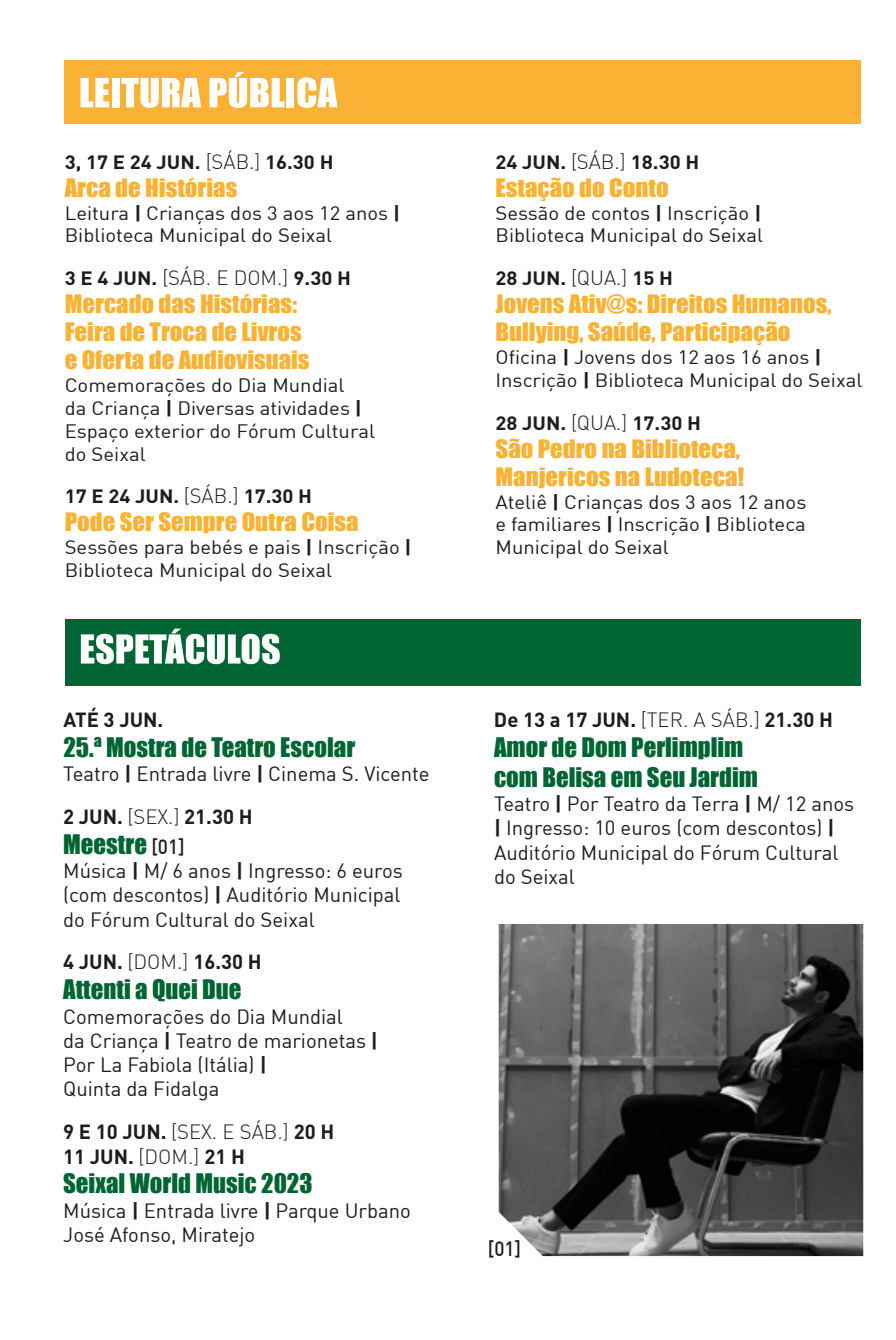
<style>
.page{position:relative;width:896px;height:1340px;background:#fff}
.page>*{position:absolute;margin:0;border:0;box-sizing:border-box;transform-origin:0 0}
.t1{font:24.75px/29.7px "Impact";color:#006533}
.t2{font:23.4px/27.9px "Impact";color:#f9b234;scale:1.06 1}
.t3{font:20.25px/24.3px "DIN";color:#1d1d1b}
.t4{font:700 20.25px/24.3px "DIN";color:#1d1d1b}
.t5{font:500 20.25px "DIN";color:#1d1d1b;scale:.94 1}
.t6{font:19.12px/22.9px "DIN";color:#1d1d1b;scale:1.06 1}
.t7{font:700 19.12px "DIN";color:#1d1d1b;scale:1.06 1}
.s1{font-weight:300;font-size:20.25px}
.s2{font-weight:700}
.s3{font-weight:300}
.s4{font-family:"DIN";font-weight:500;font-size:20.25px;color:#1d1d1b}
</style>
<div class="page">
<div style="left:65px;top:619px;width:795px;height:66px;background:#006533"></div>
<svg style="left:81px;top:628px;width:199px;height:36px"></svg>
<div style="left:64px;top:60px;width:797px;height:63px;background:#f9b234"></div>
<svg style="left:81px;top:78px;width:28px;height:29px"></svg>
<div style="left:111px;top:78px;width:8px;height:29px;background:#fff"></div>
<svg style="left:121px;top:78px;width:80px;height:30px"></svg>
<svg style="left:209px;top:72px;width:75px;height:36px"></svg>
<div style="left:286px;top:78px;width:8px;height:29px;background:#fff"></div>
<svg style="left:297px;top:77px;width:40px;height:31px"></svg>
<img style="left:498px;top:924px;width:365px;height:331px">
<p class="t7" style="left:65px;top:149px;width:255px">3, 17 E 24 JUN. <span class="s1">[SÁB.]</span> 16.30 H</p>
<p class="t2" style="left:65px;top:173px;width:164px">Arca de Histórias</p>
<p class="t6" style="left:65px;top:201px;width:318px">Leitura <span class="s2">|</span> Crianças dos 3 aos 12 anos <span class="s2">|<br></span>Biblioteca Municipal do Seixal</p>
<p class="t7" style="left:65px;top:266px;width:271px">3 E 4 JUN. <span class="s1">[SÁB. E DOM.]</span> 9.30 H</p>
<p class="t2" style="left:65px;top:289px;width:232px">Mercado das Histórias:<br>Feira de Troca de Livros e Oferta de Audiovisuais</p>
<p class="t6" style="left:65px;top:373px;width:294px">Comemorações do Dia Mundial<br>da Criança <span class="s2">|</span> Diversas atividades <span class="s2">|<br></span>Espaço exterior do Fórum Cultural do Seixal</p>
<p class="t7" style="left:65px;top:484px;width:235px">17 E 24 JUN. <span class="s1">[SÁB.]</span> 17.30 H</p>
<p class="t2" style="left:65px;top:507px;width:279px">Pode Ser Sempre Outra Coisa</p>
<p class="t6" style="left:65px;top:535px;width:329px">Sessões para bebés e pais <span class="s2">|</span> Inscrição <span class="s2">|<br></span>Biblioteca Municipal do Seixal</p>
<p class="t4" style="left:63px;top:707px;width:101px">ATÉ 3 JUN.</p>
<p class="t1" style="left:63px;top:731px;width:293px">25.ª Mostra de Teatro Escolar</p>
<p class="t3" style="left:63px;top:752px;width:368px;line-height:42.8px">Teatro <span class="s2">|</span> Entrada livre <span class="s2">|</span> Cinema S. Vicente<br><span class="s2">2 JUN.</span> <span class="s3">[SEX.]</span> <span class="s2">21.30 H</span></p>
<p class="t1" style="left:63px;top:828px;width:123px">Meestre <span class="s4">[01]</span></p>
<p class="t3" style="left:63px;top:858px;width:341px;text-align:justify">Música <span class="s2">|</span> M/ 6 anos <span class="s2">|</span> Ingresso: 6 euros (com descontos) <span class="s2">|</span> Auditório Municipal do Fórum Cultural do Seixal</p>
<p class="t4" style="left:63px;top:949px;width:200px">4 JUN. <span class="s3">[DOM.]</span> 16.30 H</p>
<p class="t1" style="left:63px;top:974px;width:180px">Attenti a Quei Due</p>
<p class="t3" style="left:63px;top:1003px;width:316px">Comemorações do Dia Mundial<br>da Criança <span class="s2">|</span> Teatro de marionetas <span class="s2">|<br></span>Por La Fabiola (Itália) <span class="s2">|<br></span>Quinta da Fidalga</p>
<p class="t4" style="left:63px;top:1118px;width:273px">9 E 10 JUN. <span class="s3">[SEX. E SÁB.]</span> 20 H<br>11 JUN. <span class="s3">[DOM.]</span> 21 H</p>
<p class="t1" style="left:63px;top:1167px;width:251px">Seixal World Music 2023</p>
<p class="t3" style="left:63px;top:1197px;width:349px">Música <span class="s2">|</span> Entrada livre <span class="s2">|</span> Parque Urbano<br>José Afonso, Miratejo</p>
<p class="t7" style="left:495px;top:149px;width:194px">24 JUN. <span class="s1">[SÁB.]</span> 18.30 H</p>
<p class="t2" style="left:495px;top:173px;width:165px">Estação do Conto</p>
<p class="t6" style="left:495px;top:201px;width:254px">Sessão de contos <span class="s2">|</span> Inscrição <span class="s2">|<br></span>Biblioteca Municipal do Seixal</p>
<p class="t7" style="left:495px;top:266px;width:169px">28 JUN. <span class="s1">[QUA.]</span> 15 H</p>
<p class="t2" style="left:495px;top:289px;width:318px">Jovens Ativ@s: Direitos Humanos,<br>Bullying, Saúde, Participação</p>
<p class="t6" style="left:495px;top:345px;width:347px">Oficina <span class="s2">|</span> Jovens dos 12 aos 16 anos <span class="s2">|<br></span>Inscrição <span class="s2">|</span> Biblioteca Municipal do Seixal</p>
<p class="t7" style="left:495px;top:410px;width:195px">28 JUN. <span class="s1">[QUA.]</span> 17.30 H</p>
<p class="t2" style="left:495px;top:434px;width:236px">São Pedro na Biblioteca,<br>Manjericos na Ludoteca!</p>
<p class="t6" style="left:495px;top:490px;width:295px;text-align:justify">Ateliê <span class="s2">|</span> Crianças dos 3 aos 12 anos e familiares <span class="s2">|</span> Inscrição <span class="s2">|</span> Biblioteca Municipal do Seixal</p>
<p class="t4" style="left:494px;top:707px;width:340px">De 13 a 17 JUN. <span class="s3">[TER. A SÁB.]</span> 21.30 H</p>
<p class="t1" style="left:494px;top:731px;width:265px">Amor de Dom Perlimplim com Belisa em Seu Jardim</p>
<p class="t3" style="left:494px;top:791px;width:361px">Teatro <span class="s2">|</span> Por Teatro da Terra <span class="s2">|</span> M/ 12 anos <span class="s2">|</span> Ingresso: 10 euros (com descontos) <span class="s2">|<br></span>Auditório Municipal do Fórum Cultural do Seixal</p>
<p class="t5" style="left:487px;top:1235px;width:37px">[01]</p>
</div>
